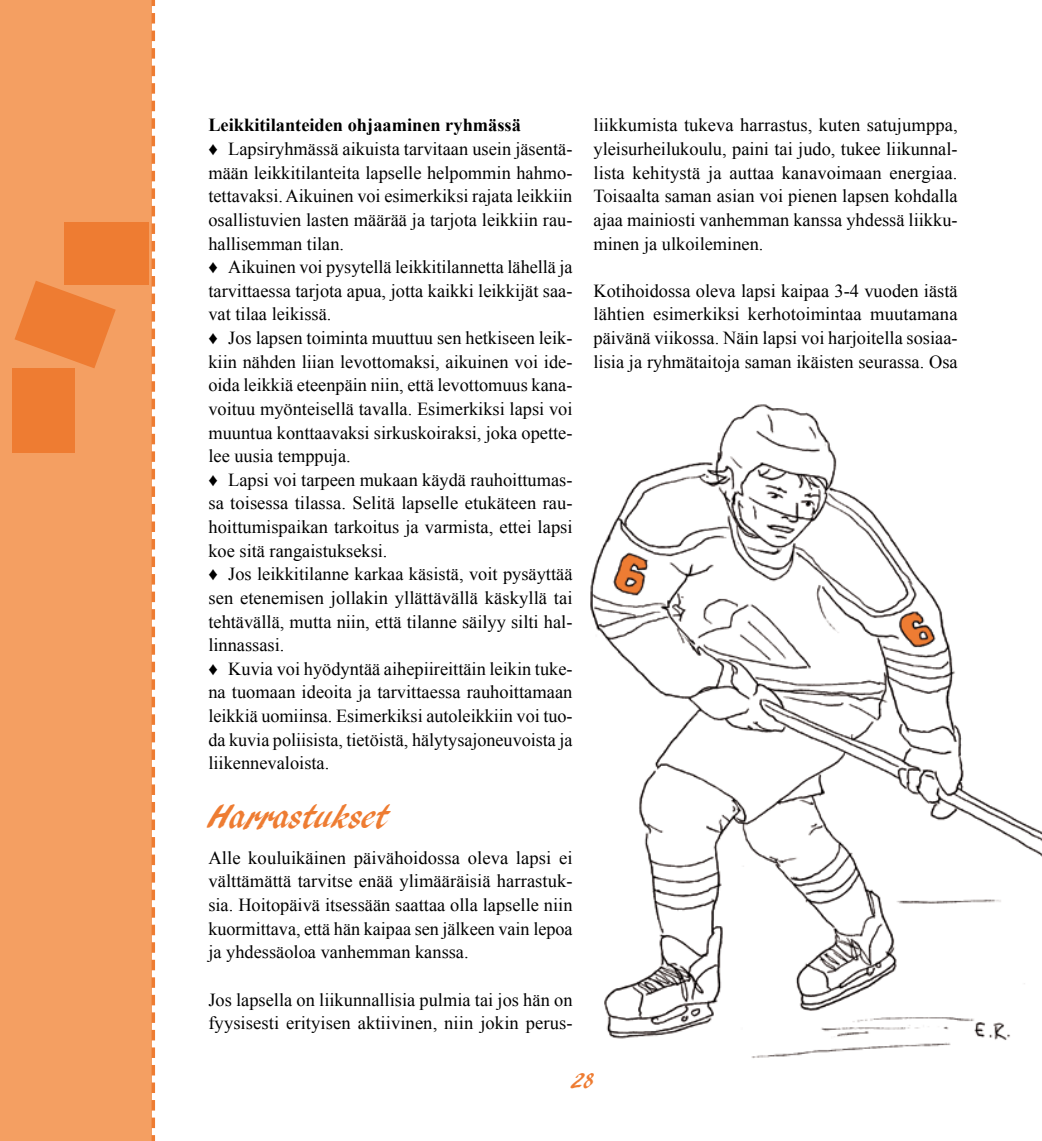
<style>
.page{position:relative;width:1042px;height:1141px;background:#fff}
.page>*{position:absolute;margin:0;border:0;box-sizing:border-box;transform-origin:0 0}
.t1{font:35px "ARBLANCA";color:#ee7c32}
.t2{font:22.75px "ARBLANCA";color:#ee7c32}
.t3{font:18.38px/23.6px "Times New Roman";color:#000;text-align:justify}
.t4{font:700 18.38px "Times New Roman";color:#000}
</style>
<div class="page">
<div style="left:0;top:0;width:156px;height:1141px;background:#f49f62"></div>
<svg style="left:15px;top:281px;width:101px;height:87px;background:#f08944"></svg>
<div style="left:13px;top:368px;width:62px;height:85px;background:#ee7c32"></div>
<div style="left:64px;top:222px;width:85px;height:62px;background:#ee7c32"></div>
<img style="left:590px;top:404px;width:452px;height:655px">
<p class="t4" style="left:208px;top:113px;width:314px">Leikkitilanteiden ohjaaminen ryhmässä</p>
<p class="t3" style="left:208px;top:137px;width:366px;text-align:left">♦ Lapsiryhmässä aikuista tarvitaan usein jäsentä&shy;mään leikkitilanteita lapselle helpommin hahmo&shy;tettavaksi. Aikuinen voi esimerkiksi rajata leikkiin osallistuvien lasten määrää ja tarjota leikkiin rau&shy;hallisemman tilan.<br>♦ Aikuinen voi pysytellä leikkitilannetta lähellä ja tarvittaessa tarjota apua, jotta kaikki leikkijät saa&shy;vat tilaa leikissä.<br>♦ Jos lapsen toiminta muuttuu sen hetkiseen leik&shy;kiin nähden liian levottomaksi, aikuinen voi ide&shy;oida leikkiä eteenpäin niin, että levottomuus kana&shy;voituu myönteisellä tavalla. Esimerkiksi lapsi voi muuntua konttaavaksi sirkuskoiraksi, joka opette&shy;lee uusia temppuja.<br>♦ Lapsi voi tarpeen mukaan käydä rauhoittumas&shy;sa toisessa tilassa. Selitä lapselle etukäteen rau&shy;hoittumispaikan tarkoitus ja varmista, ettei lapsi koe sitä rangaistukseksi.<br>♦ Jos leikkitilanne karkaa käsistä, voit pysäyttää sen etenemisen jollakin yllättävällä käskyllä tai tehtävällä, mutta niin, että tilanne säilyy silti hal&shy;linnassasi.<br>♦ Kuvia voi hyödyntää aihepiireittäin leikin tuke&shy;na tuomaan ideoita ja tarvittaessa rauhoittamaan leikkiä uomiinsa. Esimerkiksi autoleikkiin voi tuo&shy;da kuvia poliisista, tietöistä, hälytysajoneuvoista ja liikennevaloista.</p>
<h1 class="t1" style="left:208px;top:797px;width:181px">Harrastukset</h1>
<p class="t3" style="left:208px;top:846px;width:366px">Alle kouluikäinen päivähoidossa oleva lapsi ei välttämättä tarvitse enää ylimääräisiä harrastuk&shy;sia. Hoitopäivä itsessään saattaa olla lapselle niin kuormittava, että hän kaipaa sen jälkeen vain lepoa ja yhdessäoloa vanhemman kanssa.</p>
<p class="t3" style="left:208px;top:987px;width:366px">Jos lapsella on liikunnallisia pulmia tai jos hän on fyysisesti erityisen aktiivinen, niin jokin perus-</p>
<p class="t3" style="left:593px;top:113px;width:366px">liikkumista tukeva harrastus, kuten satujumppa, yleisurheilukoulu, paini tai judo, tukee liikunnal&shy;lista kehitystä ja auttaa kanavoimaan energiaa.<br>Toisaalta saman asian voi pienen lapsen kohdalla ajaa mainiosti vanhemman kanssa yhdessä liikku&shy;minen ja ulkoileminen.</p>
<p class="t3" style="left:593px;top:279px;width:366px">Kotihoidossa oleva lapsi kaipaa 3-4 vuoden iästä lähtien esimerkiksi kerhotoimintaa muutamana päivänä viikossa. Näin lapsi voi harjoitella sosiaa&shy;lisia ja ryhmätaitoja saman ikäisten seurassa. Osa</p>
<p class="t2" style="left:572px;top:1068px;width:23px">28</p>
</div>
